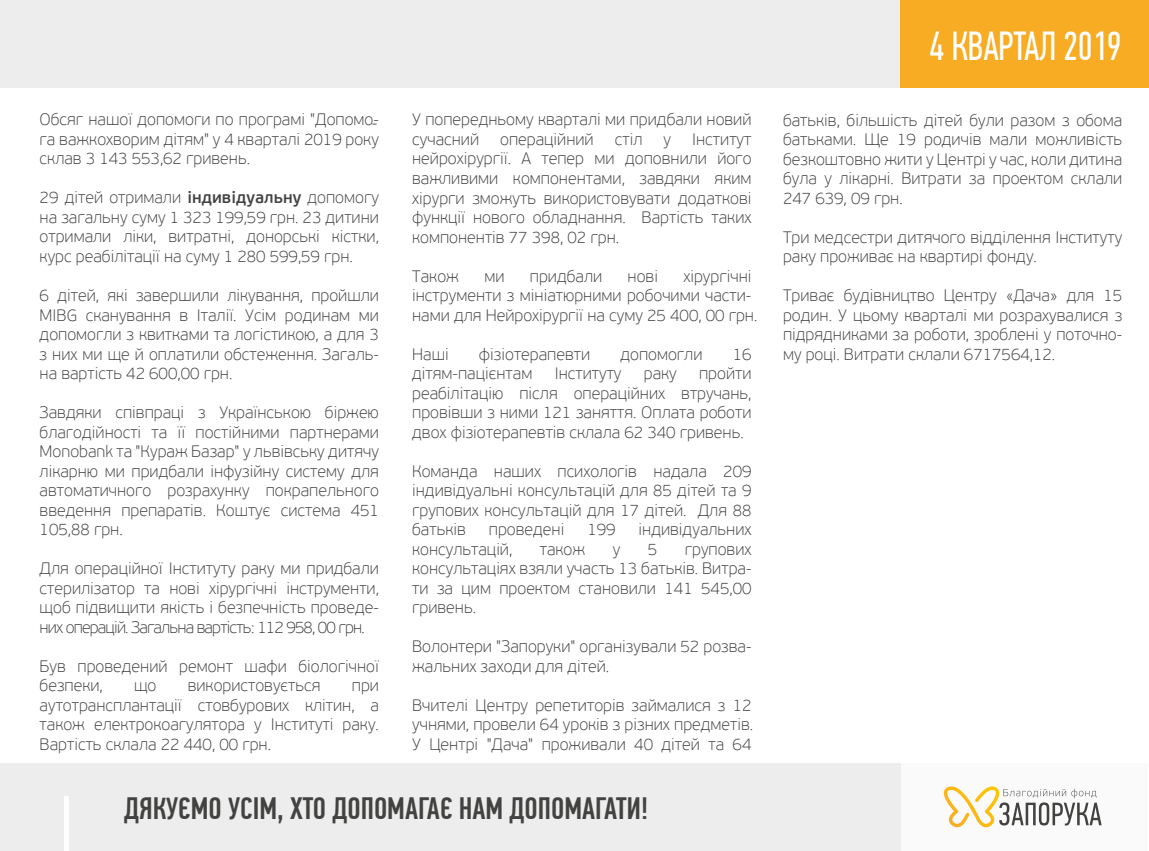
<style>
.page{position:relative;width:1149px;height:851px;background:#fff}
.page>*{position:absolute;margin:0;border:0;box-sizing:border-box;transform-origin:0 0}
.t1{font:40.5px "PF Din Text Comp Pro";letter-spacing:-.01em;color:#fff}
.t2{font:500 30.9px "PF Din Text Comp Pro";color:#424241}
.t3{font:100 16.5px/19.5px "PF Beau Sans Pro";color:#424241;text-align:justify}
.s1{font-size:18px}
.s2{font-weight:600}
</style>
<div class="page">
<div style="left:242px;top:763px;width:905px;height:87px;background:#fafafa"></div>
<svg style="left:943px;top:786px;width:158px;height:41px"></svg>
<div style="left:0;top:0;width:905px;height:87px;background:#ededed"></div>
<div style="left:0;top:763px;width:900px;height:87px;background:#ededed"></div>
<div style="left:900px;top:0;width:248px;height:87px;background:#f8ac23"></div>
<hr style="left:64px;top:796px;width:4px;height:54px;background:#fff">
<p class="t3" style="left:40px;top:110px;width:341px">Обсяг нашої допомоги по програмі "Допомо<span class="s1">-</span>- га важкохворим дітям" у 4 кварталі 2019 року склав 3 143 553,62 гривень.</p>
<p class="t3" style="left:40px;top:188px;width:341px">29 дітей отримали <span class="s2">індивідуальну</span> допомогу на загальну суму 1 323 199,59 грн. 23 дитини отримали ліки, витратні, донорські кістки, курс реабілітації на суму 1 280 599,59 грн.</p>
<p class="t3" style="left:40px;top:285px;width:341px">6 дітей, які завершили лікування, пройшли MIBG сканування в Італії. Усім родинам ми допомогли з квитками та логістикою, а для 3 з них ми ще й оплатили обстеження. Загаль&shy;на вартість 42 600,00 грн.</p>
<p class="t3" style="left:40px;top:402px;width:341px">Завдяки співпраці з Українською біржею благодійності та її постійними партнерами Monobank та "Кураж Базар" у львівську дитячу лікарню ми придбали інфузійну систему для автоматичного розрахунку покрапельного введення препаратів. Коштує система 451<br>105,88 грн.</p>
<p class="t3" style="left:40px;top:558px;width:341px">Для операційної Інституту раку ми придбали стерилізатор та нові хірургічні інструменти, щоб підвищити якість і безпечність проведе&shy;них операцій. Загальна вартість: 112 958, 00 грн.</p>
<p class="t3" style="left:40px;top:656px;width:341px">Був проведений ремонт шафи біологічної безпеки,</p>
<p class="t3" style="left:134px;top:675px;width:24px">що</p>
<p class="t3" style="left:188px;top:675px;width:134px">використовується</p>
<p class="t3" style="left:40px;top:675px;width:341px;text-indent:312px">при аутотрансплантації стовбурових клітин, а також електрокоагулятора у Інституті раку.<br>Вартість склала 22 440, 00 грн.</p>
<p class="t3" style="left:412px;top:110px;width:341px">У попередньому кварталі ми придбали новий сучасний</p>
<p class="t3" style="left:500px;top:129px;width:95px">операційний</p>
<p class="t3" style="left:614px;top:129px;width:29px">стіл</p>
<p class="t3" style="left:663px;top:129px;width:9px">у</p>
<p class="t3" style="left:412px;top:129px;width:341px;text-indent:280px">Інститут нейрохірургії. А тепер ми доповнили його важливими компонентами, завдяки яким хірурги зможуть використовувати додаткові функції нового обладнання. Вартість таких компонентів 77 398, 02 грн.</p>
<p class="t3" style="left:412px;top:266px;width:48px">Також</p>
<p class="t3" style="left:484px;top:266px;width:22px">ми</p>
<p class="t3" style="left:529px;top:266px;width:74px">придбали</p>
<p class="t3" style="left:627px;top:266px;width:32px">нові</p>
<p class="t3" style="left:412px;top:266px;width:346px;text-align:left;text-indent:271px">хірургічні інструменти з мініатюрними робочими части&shy;нами для Нейрохірургії на суму 25 400, 00 грн.</p>
<p class="t3" style="left:412px;top:344px;width:38px">Наші</p>
<p class="t3" style="left:479px;top:344px;width:113px">фізіотерапевти</p>
<p class="t3" style="left:620px;top:344px;width:83px">допомогли</p>
<p class="t3" style="left:732px;top:344px;width:20px">16</p>
<p class="t3" style="left:412px;top:363px;width:122px">дітям-пацієнтам</p>
<p class="t3" style="left:554px;top:363px;width:68px">Інституту</p>
<p class="t3" style="left:643px;top:363px;width:34px">раку</p>
<p class="t3" style="left:412px;top:363px;width:341px;text-indent:287px">пройти реабілітацію після операційних втручань, провівши з ними 121 заняття. Оплата роботи двох фізіотерапевтів склала 62 340 гривень.</p>
<p class="t3" style="left:412px;top:461px;width:341px">Команда наших психологів надала 209 індивідуальні консультацій для 85 дітей та 9 групових консультацій для 17 дітей. Для 88 батьків</p>
<p class="t3" style="left:488px;top:520px;width:77px">проведені</p>
<p class="t3" style="left:587px;top:520px;width:30px">199</p>
<p class="t3" style="left:638px;top:520px;width:114px">індивідуальних</p>
<p class="t3" style="left:412px;top:539px;width:102px">консультацій,</p>
<p class="t3" style="left:539px;top:539px;width:47px">також</p>
<p class="t3" style="left:612px;top:539px;width:9px">у</p>
<p class="t3" style="left:647px;top:539px;width:11px">5</p>
<p class="t3" style="left:412px;top:539px;width:341px;text-indent:272px">групових консультаціях взяли участь 13 батьків. Витра&shy;ти за цим проектом становили 141 545,00 гривень.</p>
<p class="t3" style="left:412px;top:637px;width:341px">Волонтери "Запоруки" організували 52 розва&shy;жальних заходи для дітей.</p>
<p class="t3" style="left:412px;top:695px;width:342px">Вчителі Центру репетиторів займалися з 12 учнями, провели 64 уроків з різних предметів.<br>У Центрі "Дача" проживали 40 дітей та 64</p>
<h2 class="t2" style="left:124px;top:790px;width:526px">ДЯКУЄМО УСІМ, ХТО ДОПОМАГАЄ НАМ ДОПОМАГАТИ!</h2>
<h1 class="t1" style="left:929px;top:23px;width:193px">4 КВАРТАЛ 2019</h1>
<p class="t3" style="left:782px;top:110px;width:341px">батьків, більшість дітей були разом з обома батьками. Ще 19 родичів мали можливість безкоштовно жити у Центрі у час, коли дитина була у лікарні. Витрати за проектом склали 247 639, 09 грн.</p>
<p class="t3" style="left:782px;top:227px;width:341px">Три медсестри дитячого відділення Інституту раку проживає на квартирі фонду.</p>
<p class="t3" style="left:782px;top:286px;width:341px">Триває будівництво Центру «Дача» для 15 родин. У цьому кварталі ми розрахувалися з підрядниками за роботи, зроблені у поточно&shy;му році. Витрати склали 6717564,12.</p>
</div>
